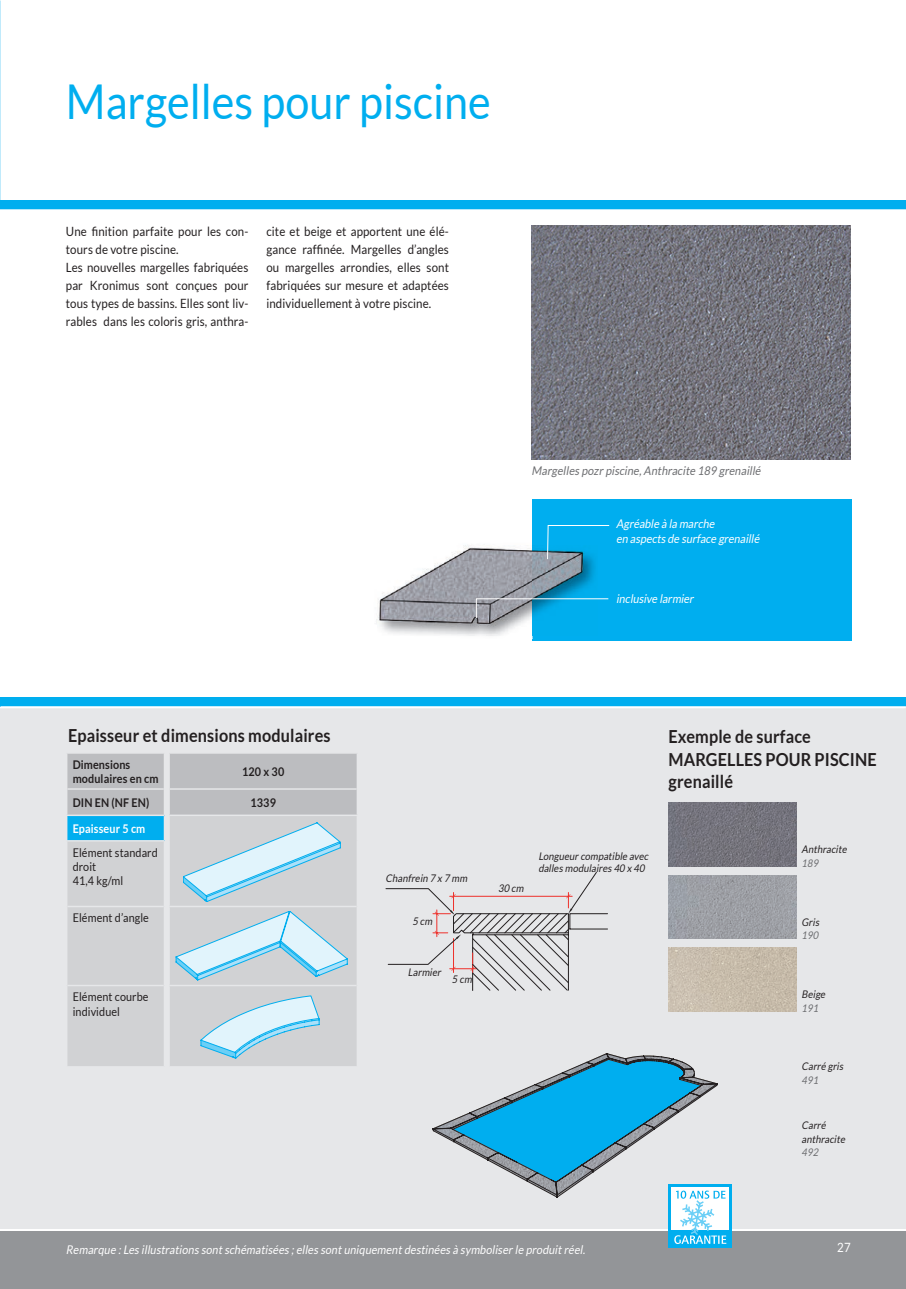
<style>
.page{position:relative;width:906px;height:1289px;background:#fff}
.page>*{position:absolute;margin:0;border:0;box-sizing:border-box;transform-origin:0 0}
.t1{font:48px "Lato";color:#00aeef;scale:.9 1}
.t2{font:700 18px/22.5px "Lato";letter-spacing:.01em;color:#231f20;scale:.9 1}
.t3{font:12.75px/18px "Lato";letter-spacing:.01em;color:#231f20;scale:.9 1}
.t4{font:12.75px "Lato";color:#fff;scale:.9 1}
.t5{font:italic 12px/15px "Lato";color:#fff;scale:.9 1}
.t6{font:12px/14.4px "Lato";letter-spacing:.01em;color:#231f20;scale:.9 1}
.t7{font:700 12px/14.4px "Lato";letter-spacing:.01em;color:#231f20;scale:.9 1}
.t8{font:italic 12px "Lato";color:#6c6d70;scale:.9 1}
.t9{font:700 12px "Lato";letter-spacing:.01em;color:#fff;scale:.9 1}
.t10{font:italic 10.5px/12.6px "Lato";color:#231f20;scale:.9 1}
.t11{font:italic 10.5px "Lato";color:#6c6d70;scale:.9 1}
</style>
<div class="page">
<div style="left:0;top:201px;width:906px;height:9px;background:#00aeef"></div>
<div style="left:0;top:1230px;width:906px;height:58px;background:#939598"></div>
<img style="left:531px;top:225px;width:319px;height:234px">
<hr style="left:0;top:209px;width:906px;height:2px;background:#fff">
<div style="left:532px;top:499px;width:319px;height:141px;background:#00aeef"></div>
<img style="left:376px;top:545px;width:156px;height:90px">
<img style="left:532px;top:550px;width:64px;height:48px">
<div style="left:0;top:707px;width:905px;height:522px;background:#e6e7e9"></div>
<div style="left:0;top:697px;width:906px;height:9px;background:#00aeef"></div>
<hr style="left:0;top:706px;width:905px;height:2px;background:#fff">
<img style="left:668px;top:802px;width:128px;height:64px">
<img style="left:668px;top:875px;width:128px;height:63px">
<img style="left:668px;top:947px;width:128px;height:64px">
<svg style="left:547px;top:525px;width:63px;height:35px"></svg>
<svg style="left:475px;top:598px;width:134px;height:21px"></svg>
<div style="left:668px;top:1184px;width:64px;height:63px;background:#00aeef"></div>
<div style="left:671px;top:1187px;width:58px;height:57px;background:#fff"></div>
<svg style="left:671px;top:1230px;width:58px;height:14px"></svg>
<svg style="left:433px;top:1053px;width:293px;height:190px"></svg>
<svg style="left:67px;top:753px;width:290px;height:313px;background:#c4d1d7"></svg>
<svg style="left:385px;top:872px;width:223px;height:118px"></svg>
<h1 class="t1" style="left:66px;top:75px;width:473px">Margelles pour piscine</h1>
<p class="t3" style="left:66px;top:222px;width:204px">Une finition parfaite pour les con&shy;tours de votre piscine.<br>Les nouvelles margelles fabriquées par Kronimus sont conçues pour tous types de bassins. Elles sont liv&shy;rables dans les coloris gris, anthra-</p>
<p class="t3" style="left:266px;top:222px;width:204px;text-align:justify">cite et beige et apportent une élé&shy;gance raffinée. Margelles d’angles ou margelles arrondies, elles sont fabriquées sur mesure et adaptées individuellement à votre piscine.</p>
<h2 class="t2" style="left:68px;top:724px;width:293px">Epaisseur et dimensions modulaires</h2>
<p class="t7" style="left:73px;top:756px;width:97px">Dimensions modulaires en cm</p>
<p class="t7" style="left:242px;top:764px;width:48px">120 x 30</p>
<p class="t7" style="left:73px;top:795px;width:87px">DIN EN (NF EN)</p>
<p class="t7" style="left:250px;top:795px;width:30px">1339</p>
<p class="t9" style="left:73px;top:821px;width:82px">Epaisseur 5 cm</p>
<p class="t6" style="left:73px;top:844px;width:96px">Elément standard droit<br>41,4 kg/ml</p>
<p class="t6" style="left:73px;top:910px;width:86px">Elément d’angle</p>
<p class="t6" style="left:73px;top:989px;width:86px">Elément courbe individuel</p>
<p class="t8" style="left:531px;top:464px;width:259px">Margelles pozr piscine,Anthracite 189 grenaillé</p>
<p class="t5" style="left:616px;top:516px;width:163px">Agréable à la marche<br>en aspects de surface grenaillé</p>
<p class="t5" style="left:616px;top:591px;width:90px">inclusive larmier</p>
<p class="t10" style="left:386px;top:872px;width:94px">Chanfrein 7 x 7 mm</p>
<p class="t10" style="left:412px;top:914px;width:26px">5 cm</p>
<p class="t10" style="left:408px;top:965px;width:40px">Larmier</p>
<p class="t10" style="left:452px;top:973px;width:26px">5 cm</p>
<h2 class="t2" style="left:668px;top:725px;width:233px">Exemple de surface<br>MARGELLES POUR PISCINE grenaillé</h2>
<p class="t10" style="left:498px;top:881px;width:32px">30 cm</p>
<p class="t10" style="left:538px;top:849px;width:126px">Longueur compatible avec dalles modulaires 40 x 40</p>
<p class="t10" style="left:801px;top:843px;width:54px">Anthracite</p>
<p class="t11" style="left:801px;top:857px;width:22px">189</p>
<p class="t10" style="left:801px;top:915px;width:23px">Gris</p>
<p class="t11" style="left:801px;top:929px;width:22px">190</p>
<p class="t10" style="left:801px;top:987px;width:30px">Beige</p>
<p class="t11" style="left:801px;top:1001px;width:22px">191</p>
<p class="t10" style="left:801px;top:1060px;width:50px">Carré gris</p>
<p class="t11" style="left:801px;top:1074px;width:22px">491</p>
<p class="t10" style="left:801px;top:1118px;width:52px;line-height:13.5px">Carré anthracite</p>
<p class="t11" style="left:801px;top:1146px;width:22px">492</p>
<p class="t5" style="left:66px;top:1241px;width:581px">Remarque :Les illustrations sont schématisées ;elles sont uniquement destinées à symboliser le produit réel.</p>
<p class="t4" style="left:837px;top:1240px;width:16px">27</p>
</div>
